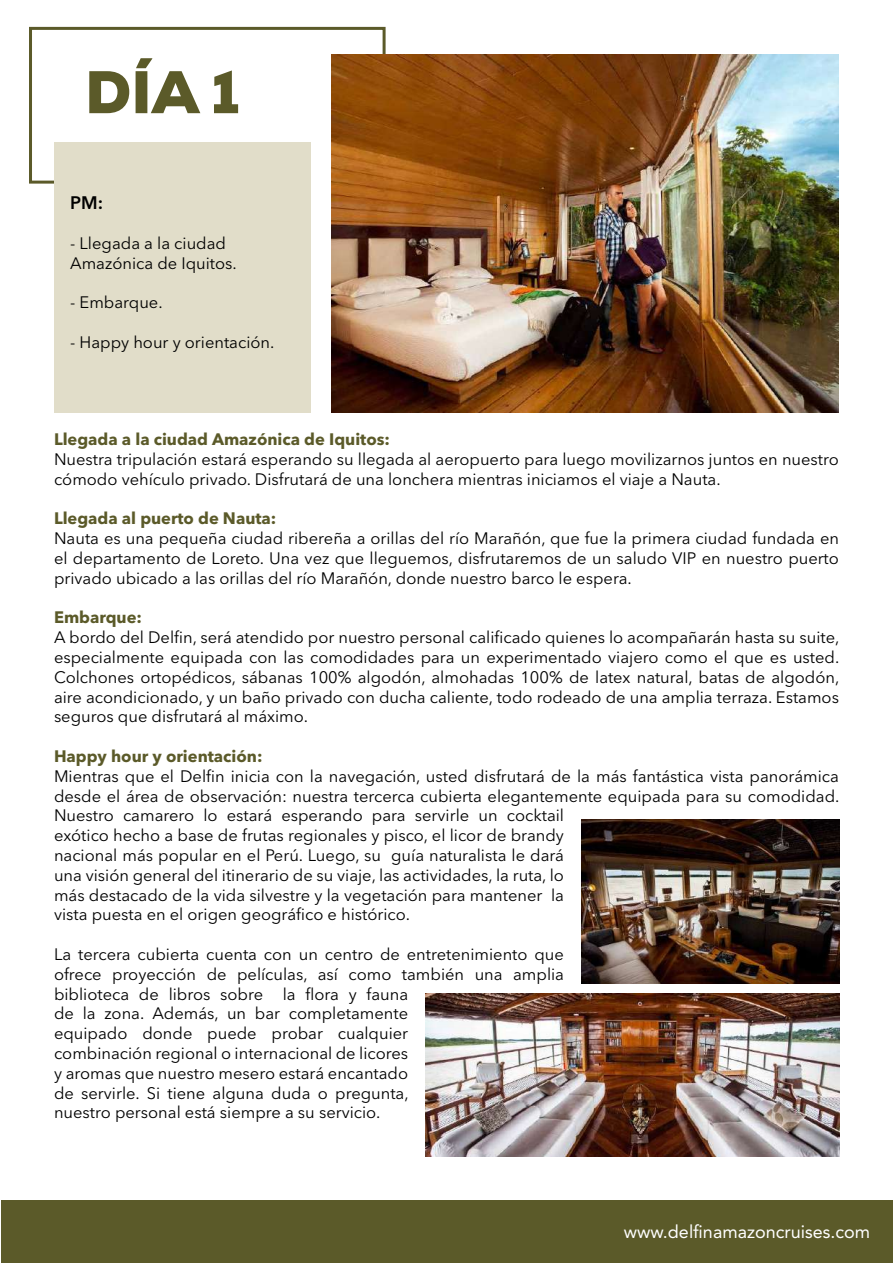
<style>
.page{position:relative;width:893px;height:1263px;background:#fff}
.page>*{position:absolute;margin:0;border:0;box-sizing:border-box;transform-origin:0 0}
.t1{font:900 60px "Nexa";color:#5b5a29}
.t2{font:18px "Avenir LT Std";color:#fff}
.t3{font:600 18px "Avenir Next LT Pro";color:#000}
.t4{font:16.5px/19.8px "Avenir Next LT Pro";color:#000}
.t5{font:700 16.5px "Avenir Next LT Pro";color:#5b5a29}
</style>
<div class="page">
<div style="left:1px;top:1200px;width:891px;height:62px;background:#5b5a29"></div>
<div style="left:29px;top:27px;width:357px;height:157px;border:3px solid #5b5a29"></div>
<div style="left:271px;top:134px;width:81px;height:74px;background:#fff"></div>
<img style="left:581px;top:820px;width:259px;height:163px">
<img style="left:425px;top:993px;width:415px;height:164px">
<div style="left:55px;top:142px;width:256px;height:270px;background:#e1ddc9"></div>
<img style="left:332px;top:54px;width:507px;height:358px">
<h1 class="t1" style="left:85px;top:54px;width:156px">DÍA 1</h1>
<p class="t3" style="left:70px;top:192px;width:34px">PM:</p>
<p class="t4" style="left:70px;top:233px;width:168px">- Llegada a la ciudad<br>Amazónica de Iquitos.</p>
<p class="t4" style="left:70px;top:293px;width:94px">- Embarque.</p>
<p class="t4" style="left:70px;top:332px;width:206px">- Happy hour y orientación.</p>
<p class="t5" style="left:54px;top:429px;width:338px">Llegada a la ciudad Amazónica de Iquitos:</p>
<p class="t4" style="left:54px;top:449px;width:786px">Nuestra tripulación estará esperando su llegada al aeropuerto para luego movilizarnos juntos en nuestro cómodo vehículo privado. Disfrutará de una lonchera mientras iniciamos el viaje a Nauta.</p>
<p class="t5" style="left:54px;top:508px;width:224px">Llegada al puerto de Nauta:</p>
<p class="t4" style="left:54px;top:528px;width:786px;text-align:justify">Nauta es una pequeña ciudad ribereña a orillas del río Marañón, que fue la primera ciudad fundada en el departamento de Loreto. Una vez que lleguemos, disfrutaremos de un saludo VIP en nuestro puerto privado ubicado a las orillas del río Marañón, donde nuestro barco le espera.</p>
<p class="t5" style="left:54px;top:607px;width:89px">Embarque:</p>
<p class="t4" style="left:54px;top:627px;width:787px;text-align:justify">A bordo del Delfin, será atendido por nuestro personal calificado quienes lo acompañarán hasta su suite, especialmente equipada con las comodidades para un experimentado viajero como el que es usted.<br>Colchones ortopédicos, sábanas 100% algodón, almohadas 100% de latex natural, batas de algodón, aire acondicionado, y un baño privado con ducha caliente, todo rodeado de una amplia terraza. Estamos seguros que disfrutará al máximo.</p>
<p class="t5" style="left:54px;top:746px;width:210px">Happy hour y orientación:</p>
<p class="t4" style="left:54px;top:766px;width:787px">Mientras que el Delfin inicia con la navegación, usted disfrutará de la más fantástica vista panorámica desde el área de observación: nuestra tercerca cubierta elegantemente equipada para su comodidad.<br>Nuestro camarero lo estará esperando para servirle un cocktail<br>exótico hecho a base de frutas regionales y pisco, el licor de brandy<br>nacional más popular en el Perú. Luego, su guía naturalista le dará<br>una visión general del itinerario de su viaje, las actividades, la ruta, lo<br>más destacado de la vida silvestre y la vegetación para mantener la<br>vista puesta en el origen geográfico e histórico.</p>
<p class="t4" style="left:54px;top:944px;width:512px">La tercera cubierta cuenta con un centro de entretenimiento que ofrece proyección de películas, así como también una amplia biblioteca de libros sobre la flora y fauna<br>de la zona. Además, un bar completamente<br>equipado donde puede probar cualquier<br>combinación regional o internacional de licores<br>y aromas que nuestro mesero estará encantado<br>de servirle. Si tiene alguna duda o pregunta,<br>nuestro personal está siempre a su servicio.</p>
<p class="t2" style="left:624px;top:1221px;width:248px">www.delfinamazoncruises.com</p>
</div>
